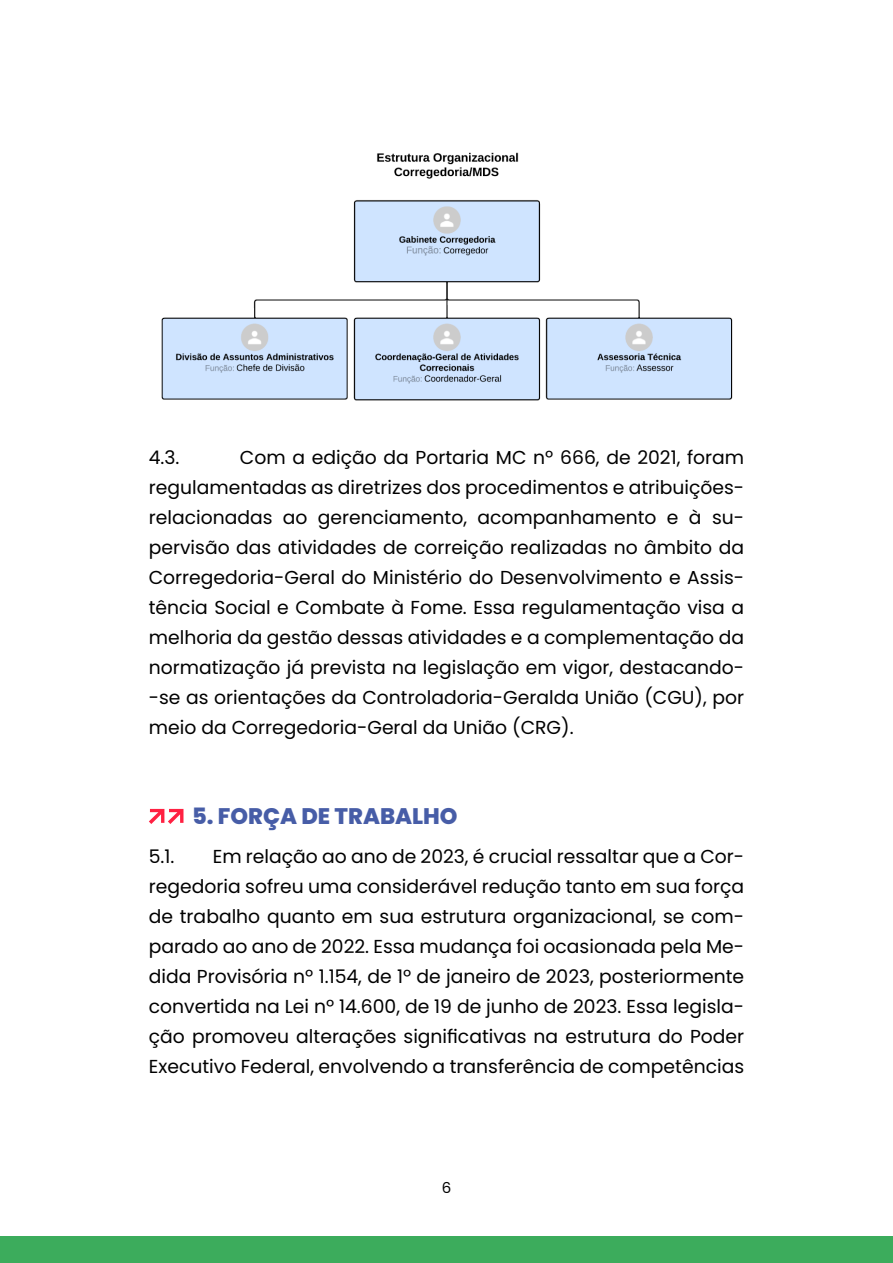
<style>
.page{position:relative;width:893px;height:1263px;background:#fff}
.page>*{position:absolute;margin:0;border:0;box-sizing:border-box;transform-origin:0 0}
.t1{font:800 22.5px "Poppins";color:#475da7}
.t2{font:18.75px/30px "Poppins";color:#000;text-align:justify}
.t3{font:15px "Poppins";color:#000}
</style>
<div class="page">
<div style="left:0;top:1236px;width:893px;height:27px;background:#3cac5c"></div>
<img style="left:161px;top:152px;width:572px;height:249px">
<svg style="left:149px;top:809px;width:34px;height:15px"></svg>
<p class="t2" style="left:149px;top:442px;width:597px;text-indent:91px">Com a edição da Portaria MC nº 666, de 2021, foram regulamentadas as diretrizes dos procedimentos e atribuições&shy;relacionadas ao gerenciamento, acompanhamento e à su&shy;pervisão das atividades de correição realizadas no âmbito da Corregedoria-Geral do Ministério do Desenvolvimento e Assis&shy;tência Social e Combate à Fome. Essa regulamentação visa a melhoria da gestão dessas atividades e a complementação da normatização já prevista na legislação em vigor, destacando--se as orientações da Controladoria-Geralda União (CGU), por meio da Corregedoria-Geral da União (CRG).</p>
<p class="t2" style="left:149px;top:442px;width:32px">4.3.</p>
<p class="t1" style="left:192px;top:803px;width:267px">5. FORÇA DE TRABALHO</p>
<p class="t2" style="left:149px;top:841px;width:597px;text-indent:64px">Em relação ao ano de 2023, é crucial ressaltar que a Cor&shy;regedoria sofreu uma considerável redução tanto em sua força de trabalho quanto em sua estrutura organizacional, se com&shy;parado ao ano de 2022. Essa mudança foi ocasionada pela Me&shy;dida Provisória nº 1.154, de 1º de janeiro de 2023, posteriormente convertida na Lei nº 14.600, de 19 de junho de 2023. Essa legisla&shy;ção promoveu alterações significativas na estrutura do Poder Executivo Federal, envolvendo a transferência de competências</p>
<p class="t2" style="left:149px;top:841px;width:27px">5.1.</p>
<p class="t3" style="left:442px;top:1179px;width:11px">6</p>
</div>
